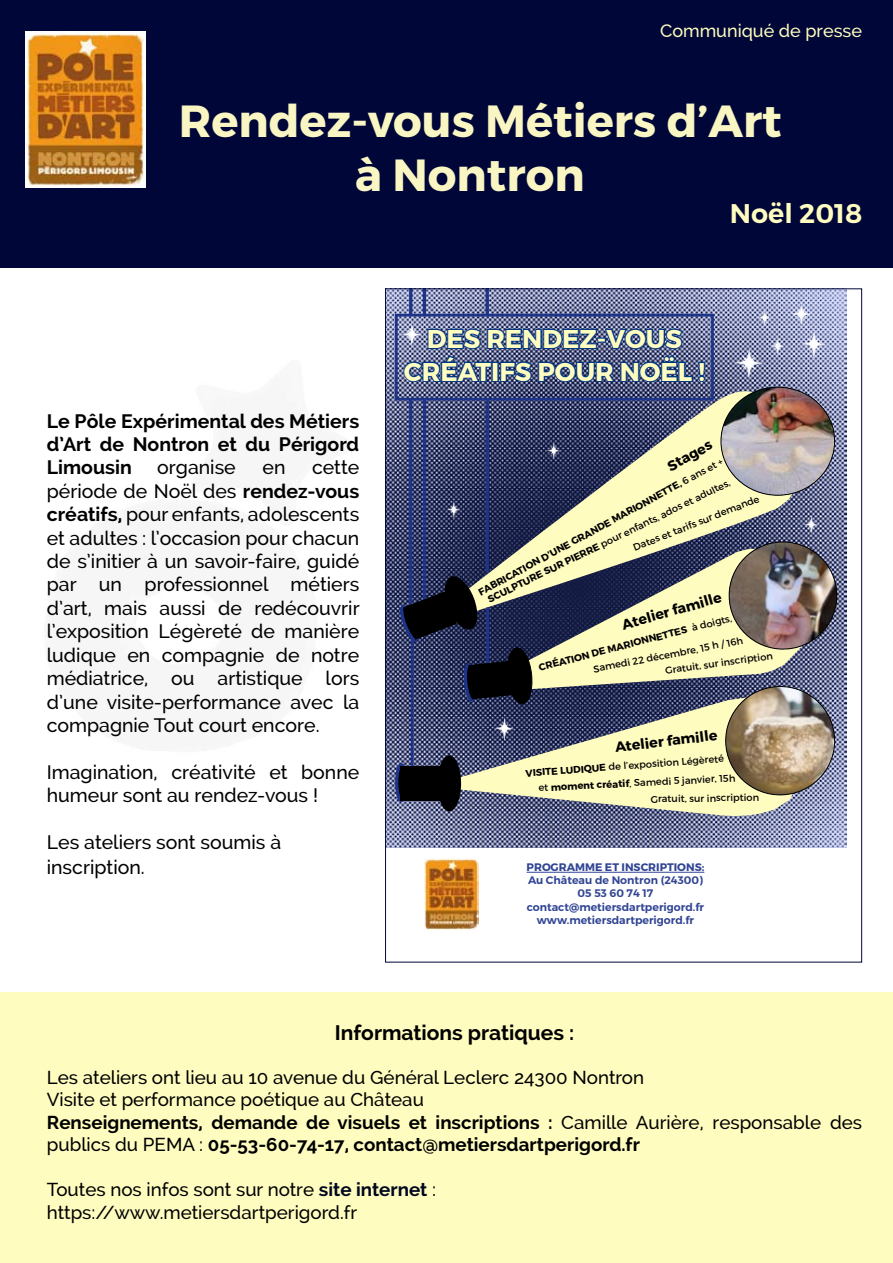
<style>
.page{position:relative;width:893px;height:1263px;background:#fff}
.page>*{position:absolute;margin:0;border:0;box-sizing:border-box;transform-origin:0 0}
.t1{font:700 45px/54px "Montserrat";color:#f9f6c3;text-align:center}
.t2{font:600 27px "Montserrat";color:#fefcbf}
.t3{font:700 25.65px/32.8px "Montserrat";color:#fffcc0;text-align:center}
.t4{font:700 21px "Raleway";color:#000}
.t5{font:500 19.5px/23.4px "Raleway";color:#000}
.t6{font:700 19.5px/23.4px "Raleway";color:#000;text-align:justify}
.t7{font:500 18.75px/22.5px "Raleway";color:#000}
.t8{font:500 18px "Raleway";color:#fefcbf}
.t9{font:700 14.25px "Montserrat";color:#000}
.t10{font:600 10.95px/13.2px "Montserrat";color:#314594;text-align:center}
.t11{font:700 10.95px "Montserrat";color:#314594}
.t12{font:9.9px "Montserrat";color:#000}
.t13{font:700 9.9px "Montserrat";color:#000}
.s1{font-weight:700}
.s2{font-weight:400}
.s3{font-weight:700;color:#00071e}
</style>
<div class="page">
<div style="left:0;top:992px;width:893px;height:271px;background:#fefcbf"></div>
<div style="left:0;top:0;width:893px;height:268px;background:#000637"></div>
<img style="left:387px;top:290px;width:459px;height:558px">
<img style="left:424px;top:858px;width:55px;height:71px">
<svg style="left:426px;top:382px;width:371px;height:157px;background:#797d84"></svg>
<svg style="left:402px;top:327px;width:304px;height:57px;background:#445b8b"></svg>
<div style="left:395px;top:314px;width:319px;height:86px;border:3px solid #1e3489"></div>
<img style="left:720px;top:387px;width:115px;height:109px">
<hr style="left:527px;top:872px;width:177px;height:1px;background:#314594">
<hr style="left:423px;top:398px;width:3px;height:201px;background:#1e3489">
<hr style="left:409px;top:399px;width:3px;height:206px;background:#1e3489">
<hr style="left:423px;top:289px;width:3px;height:26px;background:#1e3489">
<hr style="left:409px;top:289px;width:3px;height:26px;background:#1e3489">
<hr style="left:486px;top:289px;width:3px;height:26px;background:#1e3489">
<svg style="left:485px;top:400px;width:4px;height:139px"></svg>
<div style="left:395px;top:763px;width:12px;height:39px;border:3px solid #1e3489;border-radius:50%"></div>
<img style="left:396px;top:539px;width:443px;height:277px">
<img style="left:732px;top:347px;width:32px;height:32px">
<img style="left:757px;top:308px;width:14px;height:20px">
<img style="left:790px;top:302px;width:22px;height:25px">
<img style="left:401px;top:323px;width:21px;height:24px">
<img style="left:493px;top:717px;width:22px;height:25px">
<img style="left:800px;top:329px;width:26px;height:30px">
<img style="left:770px;top:337px;width:14px;height:19px">
<img style="left:804px;top:515px;width:14px;height:19px">
<img style="left:446px;top:500px;width:15px;height:20px">
<img style="left:546px;top:441px;width:15px;height:20px">
<img style="left:26px;top:31px;width:120px;height:156px">
<p class="t8" style="left:660px;top:20px;width:203px">Communiqué de presse</p>
<h1 class="t1" style="left:179px;top:94px;width:605px">Rendez-vous Métiers d’Art à Nontron</h1>
<h2 class="t2" style="left:730px;top:197px;width:134px">Noël 2018</h2>
<p class="t6" style="left:47px;top:409px;width:314px">Le Pôle Expérimental des Métiers d’Art de Nontron et du Périgord Limousin</p>
<p class="t5" style="left:157px;top:456px;width:80px">organise</p>
<p class="t5" style="left:262px;top:456px;width:24px">en</p>
<p class="t5" style="left:47px;top:456px;width:314px;text-align:justify;text-indent:265px">cette période de Noël des <span class="s1">rendez-vous créatifs,</span> pour enfants, adolescents et adultes : l’occasion pour chacun de s’initier à un savoir-faire, guidé par un professionnel métiers d’art, mais aussi de redécouvrir l’exposition Légèreté de manière ludique en compagnie de notre médiatrice, ou artistique lors d’une visite-performance avec la compagnie Tout court encore.</p>
<p class="t5" style="left:47px;top:760px;width:314px">Imagination, créativité et bonne humeur sont au rendez-vous !</p>
<p class="t5" style="left:47px;top:829px;width:236px;line-height:25.2px">Les ateliers sont soumis à inscription.</p>
<h3 class="t3" style="left:404px;top:323px;width:302px">DES RENDEZ-VOUS<br>CRÉATIFS POUR NOËL !</h3>
<p class="t9" style="left:664px;top:459px;width:50px;rotate:-29deg">Stages</p>
<p class="t13" style="left:476px;top:586px;width:278px;rotate:-28deg">FABRICATION D’UNE GRANDE MARIONNETTE, <span class="s2">6 ans et +</span></p>
<p class="t12" style="left:486px;top:594px;width:270px;rotate:-26deg"><span class="s1">SCULPTURE SUR PIERRE</span> pour enfants, ados et adultes,</p>
<p class="t13" style="left:537px;top:662px;width:200px;rotate:-15deg">CRÉATION DE MARIONNETTES <span class="s2">à doigts,</span></p>
<p class="t12" style="left:631px;top:542px;width:136px;rotate:-22deg">Dates et tarifs sur demande</p>
<p class="t9" style="left:620px;top:616px;width:104px;rotate:-16deg">Atelier famille</p>
<p class="t12" style="left:592px;top:663px;width:154px;rotate:-11deg">Samedi 22 décembre, 15 h / 16h</p>
<p class="t12" style="left:664px;top:664px;width:110px;rotate:-8deg">Gratuit, sur inscription</p>
<p class="t9" style="left:614px;top:738px;width:104px;rotate:-7deg">Atelier famille</p>
<p class="t12" style="left:525px;top:766px;width:200px;rotate:-4deg"><span class="s1">VISITE LUDIQUE</span> de l’exposition Légèreté</p>
<p class="t12" style="left:538px;top:782px;width:199px;rotate:-3deg">et <span class="s1">moment créatif</span>, Samedi 5 janvier, 15h</p>
<p class="t12" style="left:651px;top:793px;width:110px;rotate:-1deg">Gratuit, sur inscription</p>
<p class="t11" style="left:527px;top:860px;width:179px">PROGRAMME ET INSCRIPTIONS:</p>
<p class="t10" style="left:527px;top:874px;width:179px">Au Château de Nontron (24300)<br>05 53 60 74 17 contact@metiersdartperigord.fr www.metiersdartperigord.fr</p>
<p class="t4" style="left:335px;top:1020px;width:241px">Informations pratiques :</p>
<p class="t7" style="left:47px;top:1066px;width:817px">Les ateliers ont lieu au 10 avenue du Général Leclerc 24300 Nontron<br>Visite et performance poétique au Château<br><span class="s1">Renseignements, demande de visuels et inscriptions :</span> Camille Aurière, responsable des publics du PEMA : <span class="s1">05-53-60-74-17, contact@metiersdartperigord.fr</span></p>
<p class="t7" style="left:47px;top:1178px;width:391px">Toutes nos infos sont sur notre <span class="s3">site internet</span> : https://www.metiersdartperigord.fr</p>
</div>
